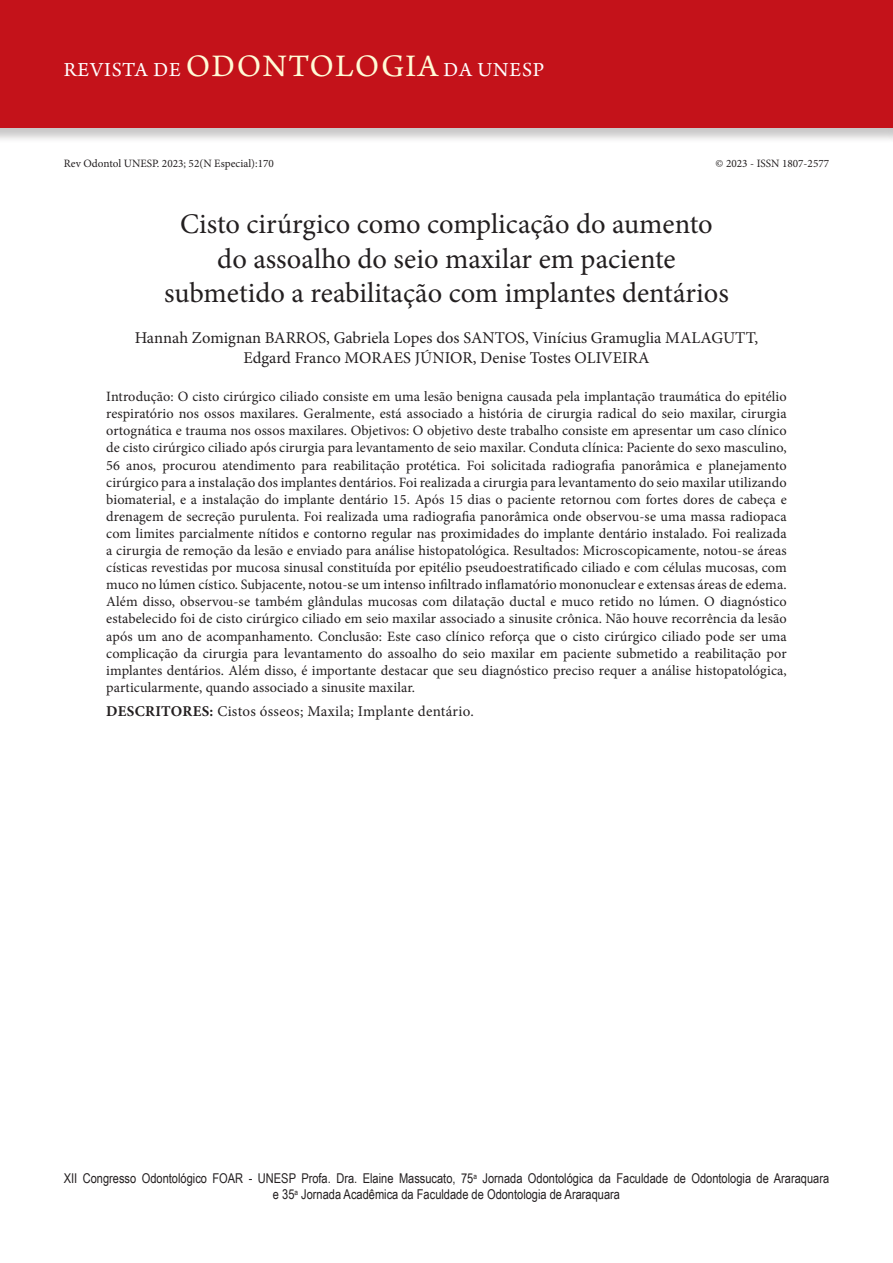
<style>
.page{position:relative;width:893px;height:1263px;background:#fff}
.page>*{position:absolute;margin:0;border:0;box-sizing:border-box;transform-origin:0 0}
.ArticleTitle{font:28.5px/34.2px "Minion Pro";color:#231f20;text-align:center}
.t1{font:21px "Arno Pro";letter-spacing:.04em;color:#fff}
.Authors{font:16.5px/19.8px "Minion Pro";color:#231f20;text-align:center}
.Keywords{font:15px "Minion Pro";letter-spacing:.02em;color:#231f20}
.Abstract{font:14.25px/17.1px "Minion Pro";letter-spacing:.005em;color:#231f20;text-align:justify}
.t2{font:13.5px/16.2px "Arial Narrow";color:#231f20;text-align:center}
.t3{font:11.25px "Minion Pro";color:#231f20}
.s1{font-size:33px;color:#fffbd6}
.s2{font-weight:700}
</style>
<div class="page">
<div style="left:0;top:0;width:893px;height:144px;background:#231f20;opacity:.25"></div>
<div style="left:0;top:0;width:893px;height:128px;background:#c4121a"></div>
<h2 class="t1" style="left:64px;top:58px;width:482px">REVISTA DE <span class="s1">ODONTOLOGIA</span> DA UNESP</h2>
<p class="t3" style="left:64px;top:156px;width:212px">Rev Odontol UNESP. 2023; 52(N Especial):170</p>
<p class="t3" style="left:715px;top:156px;width:115px">© 2023 - ISSN 1807-2577</p>
<p class="ArticleTitle" style="left:164px;top:207px;width:566px">Cisto cirúrgico como complicação do aumento do assoalho do seio maxilar em paciente submetido a reabilitação com implantes dentários</p>
<p class="Authors" style="left:135px;top:328px;width:625px">Hannah Zomignan BARROS, Gabriela Lopes dos SANTOS, Vinícius Gramuglia MALAGUTT,<br>Edgard Franco MORAES JÚNIOR, Denise Tostes OLIVEIRA</p>
<p class="Abstract" style="left:106px;top:388px;width:682px">Introdução: O cisto cirúrgico ciliado consiste em uma lesão benigna causada pela implantação traumática do epitélio respiratório nos ossos maxilares. Geralmente, está associado a história de cirurgia radical do seio maxilar, cirurgia ortognática e trauma nos ossos maxilares. Objetivos: O objetivo deste trabalho consiste em apresentar um caso clínico de cisto cirúrgico ciliado após cirurgia para levantamento de seio maxilar. Conduta clínica: Paciente do sexo masculino, 56 anos, procurou atendimento para reabilitação protética. Foi solicitada radiografia panorâmica e planejamento cirúrgico para a instalação dos implantes dentários. Foi realizada a cirurgia para levantamento do seio maxilar utilizando biomaterial, e a instalação do implante dentário 15. Após 15 dias o paciente retornou com fortes dores de cabeça e drenagem de secreção purulenta. Foi realizada uma radiografia panorâmica onde observou-se uma massa radiopaca com limites parcialmente nítidos e contorno regular nas proximidades do implante dentário instalado. Foi realizada a cirurgia de remoção da lesão e enviado para análise histopatológica. Resultados: Microscopicamente, notou-se áreas císticas revestidas por mucosa sinusal constituída por epitélio pseudoestratificado ciliado e com células mucosas, com muco no lúmen cístico. Subjacente, notou-se um intenso infiltrado inflamatório mononuclear e extensas áreas de edema.<br>Além disso, observou-se também glândulas mucosas com dilatação ductal e muco retido no lúmen. O diagnóstico estabelecido foi de cisto cirúrgico ciliado em seio maxilar associado a sinusite crônica. Não houve recorrência da lesão após um ano de acompanhamento. Conclusão: Este caso clínico reforça que o cisto cirúrgico ciliado pode ser uma complicação da cirurgia para levantamento do assoalho do seio maxilar em paciente submetido a reabilitação por implantes dentários. Além disso, é importante destacar que seu diagnóstico preciso requer a análise histopatológica, particularmente, quando associado a sinusite maxilar.</p>
<p class="Keywords" style="left:106px;top:701px;width:369px"><span class="s2">DESCRITORES:</span> Cistos ósseos; Maxila; Implante dentário.</p>
<p class="t2" style="left:64px;top:1169px;width:767px">XII Congresso Odontológico FOAR - UNESP Profa. Dra. Elaine Massucato, 75<sup>a</sup> Jornada Odontológica da Faculdade de Odontologia de Araraquara e 35<sup>a</sup> Jornada Acadêmica da Faculdade de Odontologia de Araraquara</p>
</div>
